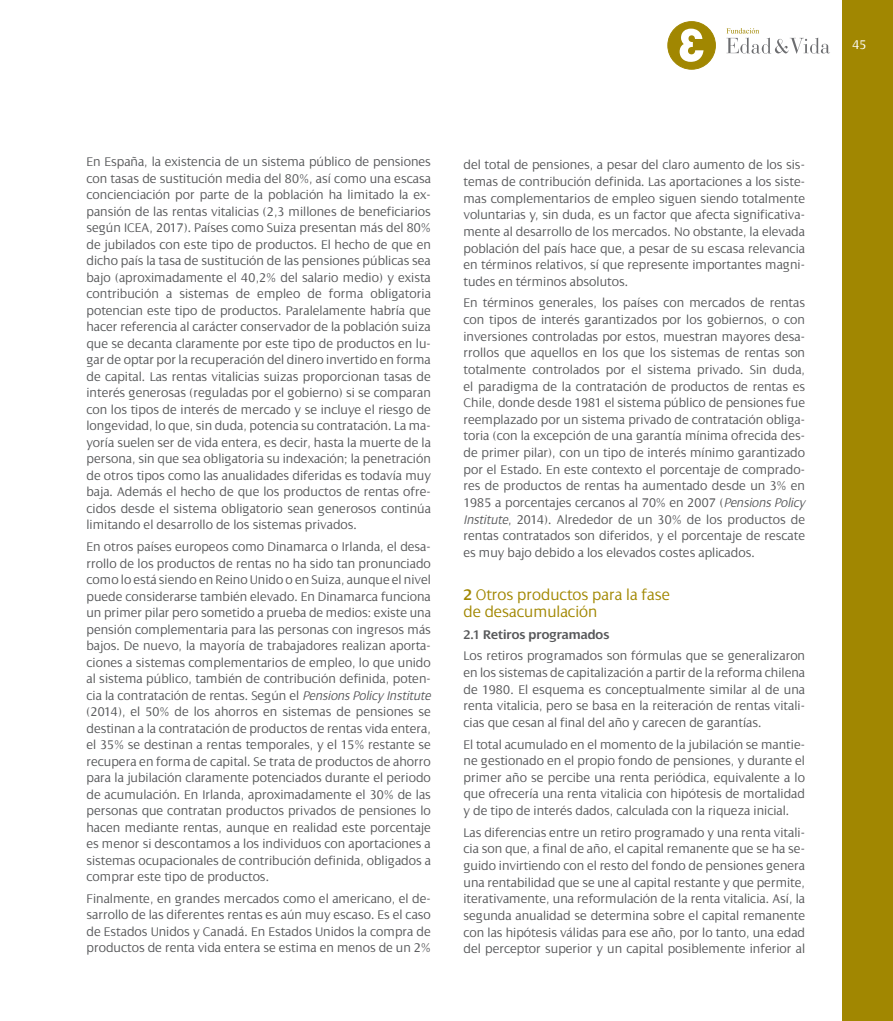
<style>
.page{position:relative;width:893px;height:1021px;background:#fff}
.page>*{position:absolute;margin:0;border:0;box-sizing:border-box;transform-origin:0 0}
.Texto{font:300 16.5px "Dialog";color:#a18701}
.Texto-2{font:300 13.5px/16.5px "Dialog";color:#57585a;text-align:justify}
.Texto-3{font:600 13.5px "Dialog";color:#57585a}
.t1{font:300 13.5px "Dialog";color:#fff}
.s1{font-style:italic}
.s2{font-weight:600}
</style>
<div class="page">
<div style="left:842px;top:0;width:51px;height:1020px;background:#a18701"></div>
<div style="left:668px;top:22px;width:47px;height:47px;background:#a18701;border-radius:50%"></div>
<div style="left:668px;top:21px;width:48px;height:48px;border:1px solid #a18701;border-radius:50%"></div>
<svg style="left:680px;top:29px;width:23px;height:33px"></svg>
<svg style="left:726px;top:28px;width:104px;height:26px"></svg>
<p class="Texto-2" style="left:86px;top:154px;width:346px">En España, la existencia de un sistema público de pensiones con tasas de sustitución media del 80%, así como una escasa concienciación por parte de la población ha limitado la ex&shy;pansión de las rentas vitalicias (2,3 millones de beneficiarios según ICEA, 2017). Países como Suiza presentan más del 80% de jubilados con este tipo de productos. El hecho de que en dicho país la tasa de sustitución de las pensiones públicas sea bajo (aproximadamente el 40,2% del salario medio) y exista contribución a sistemas de empleo de forma obligatoria potencian este tipo de productos. Paralelamente habría que hacer referencia al carácter conservador de la población suiza que se decanta claramente por este tipo de productos en lu&shy;gar de optar por la recuperación del dinero invertido en forma de capital. Las rentas vitalicias suizas proporcionan tasas de interés generosas (reguladas por el gobierno) si se comparan con los tipos de interés de mercado y se incluye el riesgo de longevidad, lo que, sin duda, potencia su contratación. La ma&shy;yoría suelen ser de vida entera, es decir, hasta la muerte de la persona, sin que sea obligatoria su indexación; la penetración de otros tipos como las anualidades diferidas es todavía muy baja. Además el hecho de que los productos de rentas ofre&shy;cidos desde el sistema obligatorio sean generosos continúa limitando el desarrollo de los sistemas privados.</p>
<p class="Texto-2" style="left:86px;top:538px;width:346px">En otros países europeos como Dinamarca o Irlanda, el desa&shy;rrollo de los productos de rentas no ha sido tan pronunciado como lo está siendo en Reino Unido o en Suiza, aunque el nivel puede considerarse también elevado. En Dinamarca funciona un primer pilar pero sometido a prueba de medios: existe una pensión complementaria para las personas con ingresos más bajos. De nuevo, la mayoría de trabajadores realizan aporta&shy;ciones a sistemas complementarios de empleo, lo que unido al sistema público, también de contribución definida, poten&shy;cia la contratación de rentas. Según el <span class="s1">Pensions Policy Institute </span>(2014), el 50% de los ahorros en sistemas de pensiones se destinan a la contratación de productos de rentas vida entera, el 35% se destinan a rentas temporales, y el 15% restante se recupera en forma de capital. Se trata de productos de ahorro para la jubilación claramente potenciados durante el periodo de acumulación. En Irlanda, aproximadamente el 30% de las personas que contratan productos privados de pensiones lo hacen mediante rentas, aunque en realidad este porcentaje es menor si descontamos a los individuos con aportaciones a sistemas ocupacionales de contribución definida, obligados a comprar este tipo de productos.</p>
<p class="Texto-2" style="left:86px;top:890px;width:346px">Finalmente, en grandes mercados como el americano, el de&shy;sarrollo de las diferentes rentas es aún muy escaso. Es el caso de Estados Unidos y Canadá. En Estados Unidos la compra de productos de renta vida entera se estima en menos de un 2%</p>
<p class="Texto-2" style="left:463px;top:157px;width:343px">del total de pensiones, a pesar del claro aumento de los sis&shy;temas de contribución definida. Las aportaciones a los siste&shy;mas complementarios de empleo siguen siendo totalmente voluntarias y, sin duda, es un factor que afecta significativa&shy;mente al desarrollo de los mercados. No obstante, la elevada población del país hace que, a pesar de su escasa relevancia en términos relativos, sí que represente importantes magni&shy;tudes en términos absolutos.</p>
<p class="Texto-2" style="left:463px;top:295px;width:343px">En términos generales, los países con mercados de rentas con tipos de interés garantizados por los gobiernos, o con inversiones controladas por estos, muestran mayores desa&shy;rrollos que aquellos en los que los sistemas de rentas son totalmente controlados por el sistema privado. Sin duda, el paradigma de la contratación de productos de rentas es Chile, donde desde 1981 el sistema público de pensiones fue reemplazado por un sistema privado de contratación obliga&shy;toria (con la excepción de una garantía mínima ofrecida des&shy;de primer pilar), con un tipo de interés mínimo garantizado por el Estado. En este contexto el porcentaje de comprado&shy;res de productos de rentas ha aumentado desde un 3% en 1985 a porcentajes cercanos al 70% en 2007 (<span class="s1">Pensions Policy Institute</span>, 2014). Alrededor de un 30% de los productos de rentas contratados son diferidos, y el porcentaje de rescate es muy bajo debido a los elevados costes aplicados.</p>
<p class="Texto" style="left:463px;top:586px;width:208px"><span class="s2">2</span> Otros productos para la fase</p>
<p class="Texto" style="left:463px;top:602px;width:135px">de desacumulación</p>
<p class="Texto-3" style="left:463px;top:627px;width:147px">2.1 Retiros programados</p>
<p class="Texto-2" style="left:463px;top:647px;width:343px">Los retiros programados son fórmulas que se generalizaron en los sistemas de capitalización a partir de la reforma chilena de 1980. El esquema es conceptualmente similar al de una renta vitalicia, pero se basa en la reiteración de rentas vitali&shy;cias que cesan al final del año y carecen de garantías.</p>
<p class="Texto-2" style="left:463px;top:736px;width:343px">El total acumulado en el momento de la jubilación se mantie&shy;ne gestionado en el propio fondo de pensiones, y durante el primer año se percibe una renta periódica, equivalente a lo que ofrecería una renta vitalicia con hipótesis de mortalidad y de tipo de interés dados, calculada con la riqueza inicial.</p>
<p class="Texto-2" style="left:463px;top:824px;width:343px">Las diferencias entre un retiro programado y una renta vitali&shy;cia son que, a final de año, el capital remanente que se ha se&shy;guido invirtiendo con el resto del fondo de pensiones genera una rentabilidad que se une al capital restante y que permite, iterativamente, una reformulación de la renta vitalicia. Así, la segunda anualidad se determina sobre el capital remanente con las hipótesis válidas para ese año, por lo tanto, una edad del perceptor superior y un capital posiblemente inferior al</p>
<p class="t1" style="left:852px;top:37px;width:16px">45</p>
</div>
